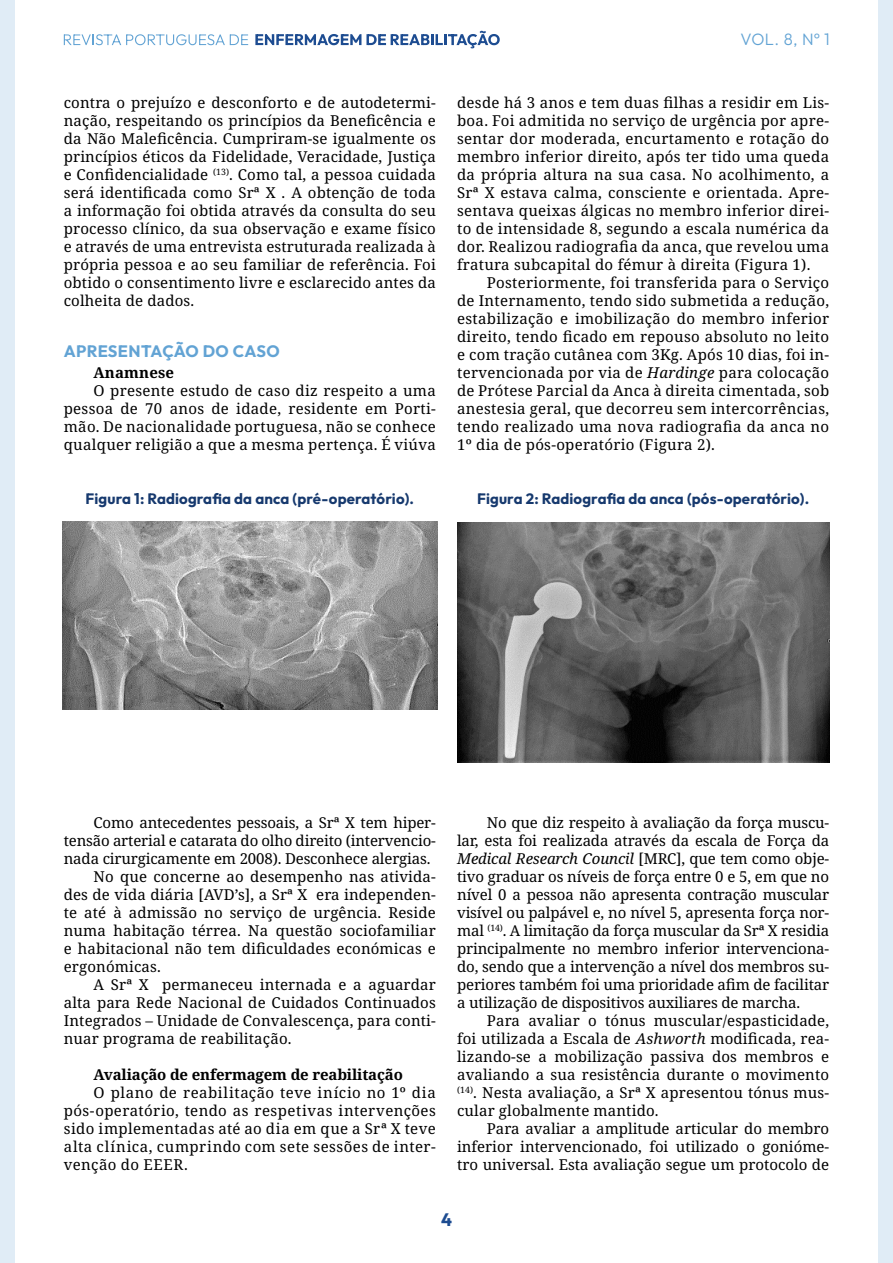
<style>
.page{position:relative;width:893px;height:1263px;background:#fff}
.page>*{position:absolute;margin:0;border:0;box-sizing:border-box;transform-origin:0 0}
.t1{font:700 18px "Outfit";color:#1d4c91}
.t2{font:700 16.5px "Outfit";letter-spacing:.01em;color:#62a3d4}
.t3{font:300 16.5px "Outfit";color:#62a3d4}
.t4{font:15px/18px "Noto Serif";letter-spacing:.01em;color:#000;text-align:justify}
.t5{font:15px "Noto Serif";letter-spacing:-.01em;color:#000}
.t6{font:700 15px "Outfit";letter-spacing:.01em;color:#16396e}
.t7{font:700 15px "Noto Serif";letter-spacing:-.01em;color:#000}
.t8{font:700 15px "Noto Serif";letter-spacing:.01em;color:#000}
.s1{font-style:italic}
</style>
<div class="page">
<div style="left:0;top:0;width:15px;height:1263px;background:#e0ecf6"></div>
<div style="left:878px;top:0;width:15px;height:1263px;background:#e0ecf6"></div>
<svg style="left:64px;top:34px;width:184px;height:11px"></svg>
<svg style="left:255px;top:31px;width:245px;height:17px"></svg>
<img style="left:63px;top:522px;width:374px;height:187px">
<img style="left:457px;top:522px;width:372px;height:240px">
<p class="t4" style="left:64px;top:94px;width:374px">contra o prejuízo e desconforto e de autodetermi&shy;nação, respeitando os princípios da Beneficência e da Não Maleficência. Cumpriram-se igualmente os princípios éticos da Fidelidade, Veracidade, Justiça e Confidencialidade <sup>(13)</sup>. Como tal, a pessoa cuidada será identificada como Srª X . A obtenção de toda a informação foi obtida através da consulta do seu processo clínico, da sua observação e exame físico e através de uma entrevista estruturada realizada à própria pessoa e ao seu familiar de referência. Foi obtido o consentimento livre e esclarecido antes da colheita de dados.</p>
<p class="t2" style="left:64px;top:340px;width:218px">APRESENTAÇÃO DO CASO</p>
<p class="t8" style="left:94px;top:362px;width:82px">Anamnese</p>
<p class="t4" style="left:64px;top:382px;width:374px;text-indent:30px">O presente estudo de caso diz respeito a uma pessoa de 70 anos de idade, residente em Porti&shy;mão. De nacionalidade portuguesa, não se conhece qualquer religião a que a mesma pertença. É viúva</p>
<p class="t3" style="left:740px;top:29px;width:91px">VOL. 8, Nº 1</p>
<p class="t4" style="left:457px;top:94px;width:374px">desde há 3 anos e tem duas filhas a residir em Lis&shy;boa. Foi admitida no serviço de urgência por apre&shy;sentar dor moderada, encurtamento e rotação do membro inferior direito, após ter tido uma queda da própria altura na sua casa. No acolhimento, a Srª X estava calma, consciente e orientada. Apre&shy;sentava queixas álgicas no membro inferior direi&shy;to de intensidade 8, segundo a escala numérica da dor. Realizou radiografia da anca, que revelou uma fratura subcapital do fémur à direita (Figura 1).</p>
<p class="t4" style="left:457px;top:274px;width:374px;text-indent:30px">Posteriormente, foi transferida para o Serviço de Internamento, tendo sido submetida a redução, estabilização e imobilização do membro inferior direito, tendo ficado em repouso absoluto no leito e com tração cutânea com 3Kg. Após 10 dias, foi in&shy;tervencionada por via de <span class="s1">Hardinge</span> para colocação de Prótese Parcial da Anca à direita cimentada, sob anestesia geral, que decorreu sem intercorrências, tendo realizado uma nova radiografia da anca no 1º dia de pós-operatório (Figura 2).</p>
<p class="t6" style="left:86px;top:489px;width:330px">Figura 1: Radiografia da anca (pré-operatório).</p>
<p class="t6" style="left:477px;top:489px;width:334px">Figura 2: Radiografia da anca (pós-operatório).</p>
<p class="t5" style="left:94px;top:812px;width:344px">Como antecedentes pessoais, a Srª X tem hiper-</p>
<p class="t5" style="left:64px;top:830px;width:374px">tensão arterial e catarata do olho direito (intervencio-</p>
<p class="t5" style="left:64px;top:848px;width:368px">nada cirurgicamente em 2008). Desconhece alergias.</p>
<p class="t4" style="left:94px;top:868px;width:344px">No que concerne ao desempenho nas ativida-</p>
<p class="t4" style="left:64px;top:886px;width:374px">des de vida diária [AVD’s], a Srª X era independen-</p>
<p class="t4" style="left:64px;top:904px;width:374px">te até à admissão no serviço de urgência. Reside</p>
<p class="t4" style="left:64px;top:922px;width:374px">numa habitação térrea. Na questão sociofamiliar</p>
<p class="t4" style="left:64px;top:940px;width:374px">e habitacional não tem dificuldades económicas e</p>
<p class="t4" style="left:64px;top:958px;width:99px">ergonómicas.</p>
<p class="t4" style="left:94px;top:976px;width:344px">A Srª X permaneceu internada e a aguardar</p>
<p class="t4" style="left:64px;top:994px;width:374px">alta para Rede Nacional de Cuidados Continuados</p>
<p class="t4" style="left:64px;top:1012px;width:374px">Integrados – Unidade de Convalescença, para conti-</p>
<p class="t4" style="left:64px;top:1030px;width:229px">nuar programa de reabilitação.</p>
<p class="t7" style="left:94px;top:1064px;width:311px">Avaliação de enfermagem de reabilitação</p>
<p class="t4" style="left:64px;top:1084px;width:374px;text-indent:30px">O plano de reabilitação teve início no 1º dia pós-operatório, tendo as respetivas intervenções sido implementadas até ao dia em que a Srª X teve alta clínica, cumprindo com sete sessões de inter&shy;venção do EEER.</p>
<p class="t4" style="left:457px;top:814px;width:374px;text-indent:30px">No que diz respeito à avaliação da força muscu&shy;lar, esta foi realizada através da escala de Força da <span class="s1">Medical Research Council</span> [MRC], que tem como obje&shy;tivo graduar os níveis de força entre 0 e 5, em que no nível 0 a pessoa não apresenta contração muscular visível ou palpável e, no nível 5, apresenta força nor&shy;mal <sup>(14)</sup>. A limitação da força muscular da Srª X residia principalmente no membro inferior intervenciona&shy;do, sendo que a intervenção a nível dos membros su&shy;periores também foi uma prioridade afim de facilitar a utilização de dispositivos auxiliares de marcha.</p>
<p class="t4" style="left:457px;top:1012px;width:374px;text-indent:30px">Para avaliar o tónus muscular/espasticidade, foi utilizada a Escala de <span class="s1">Ashworth</span> modificada, rea&shy;lizando-se a mobilização passiva dos membros e avaliando a sua resistência durante o movimento <sup>(14)</sup>. Nesta avaliação, a Srª X apresentou tónus mus&shy;cular globalmente mantido.</p>
<p class="t4" style="left:457px;top:1120px;width:374px;text-indent:30px">Para avaliar a amplitude articular do membro inferior intervencionado, foi utilizado o gonióme&shy;tro universal. Esta avaliação segue um protocolo de</p>
<p class="t1" style="left:441px;top:1207px;width:12px">4</p>
</div>
